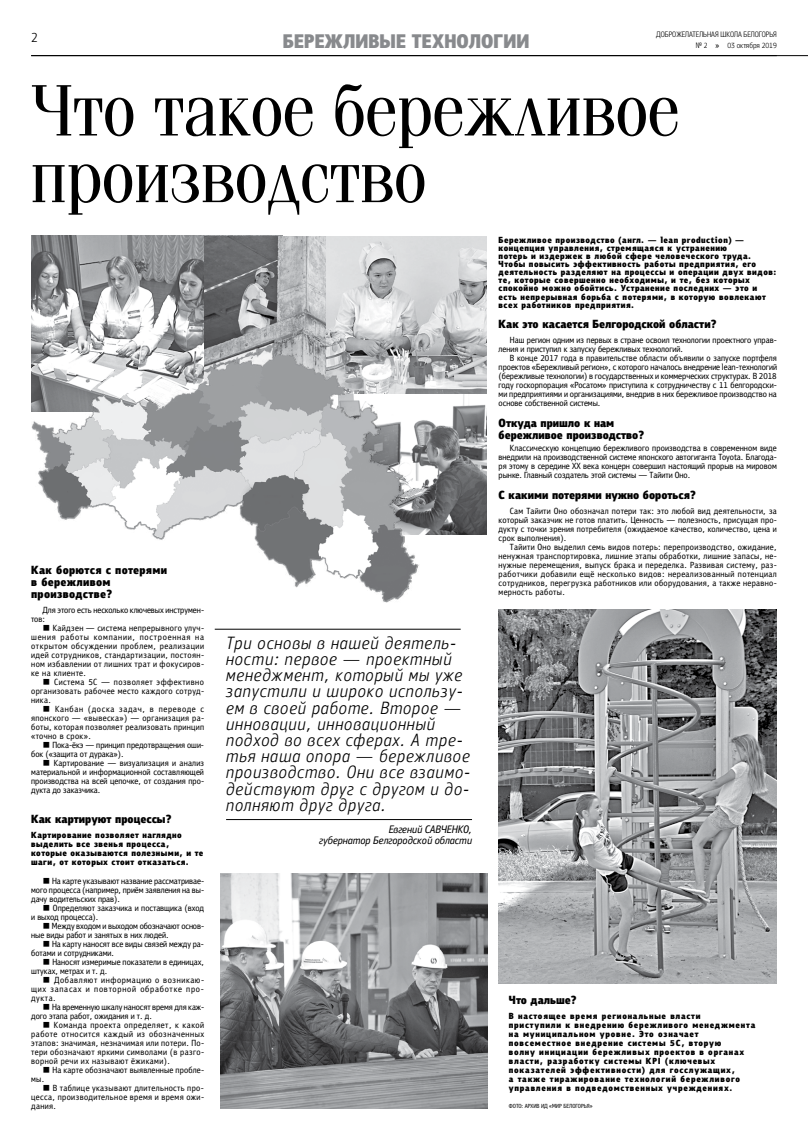
<style>
.page{position:relative;width:808px;height:1140px;background:#fff}
.page>*{position:absolute;margin:0;border:0;box-sizing:border-box;transform-origin:0 0}
.t1{font:74px/66.6px "Free Fountain";letter-spacing:.01em;color:#000}
.t2{font:900 20px "Free Korocha";letter-spacing:.08em;color:#888a8d}
.t3{font:italic 300 18px/16.2px "Free Korocha";letter-spacing:.055em;color:#000}
.t4{font:300 14px "Free Korocha";color:#000}
.t5{font:900 12px/12px "Free Korocha";color:#000}
.t6{font:900 12px/12px "Free Korocha";letter-spacing:.025em;color:#000}
.t7{font:italic 11px/11px "Free Korocha";color:#000;text-align:right}
.t8{font:9px/9px "Free Korocha";color:#000;text-align:justify}
.t9{font:900 9px/8.1px "Free Korocha";letter-spacing:.055em;color:#000}
.t10{font:900 9px/9px "Free Korocha";letter-spacing:.085em;color:#000}
.t11{font:9px/9px "Free Korocha";letter-spacing:.02em;color:#000}
.t12{font:300 8px/10.4px "Free Korocha";color:#000;text-align:right}
.t13{font:6px "Free Korocha";color:#000}
.s1{font-weight:400}
</style>
<div class="page">
<hr style="left:31px;top:55px;width:777px;height:1px;background:#000">
<img style="left:31px;top:235px;width:251px;height:117px">
<img style="left:205px;top:236px;width:121px;height:116px">
<img style="left:419px;top:394px;width:67px;height:141px">
<img style="left:326px;top:237px;width:160px;height:157px">
<img style="left:31px;top:352px;width:388px;height:250px">
<hr style="left:215px;top:629px;width:246px;height:1px;background:#000">
<hr style="left:226px;top:819px;width:246px;height:1px;background:#000">
<img style="left:499px;top:610px;width:278px;height:373px">
<img style="left:220px;top:873px;width:267px;height:235px">
<h3 class="t4" style="left:31px;top:29px;width:8px">2</h3>
<p class="t12" style="left:656px;top:29px;width:122px">доброжелательная школа белогорья № 2 <span class="s1">»</span> 03 октября 2019</p>
<h1 class="t1" style="left:31px;top:78px;width:649px">Что такое бережливое производство</h1>
<p class="t9" style="left:499px;top:236px;width:279px">Бережливое производство (англ. — lean production) — концепция управления, стремящаяся к устранению<br>потерь и издержек в любой сфере человеческого труда.<br>Чтобы повысить эффективность работы предприятия, его деятельность разделяют на процессы и операции двух видов: те, которые совершенно необходимы, и те, без которых спокойно можно обойтись. Устранение последних — это и есть непрерывная борьба с потерями, в которую вовлекают всех работников предприятия.</p>
<h3 class="t5" style="left:499px;top:318px;width:220px">Как это касается Белгородской области?</h3>
<p class="t8" style="left:499px;top:336px;width:280px;text-indent:11px">Наш регион одним из первых в стране освоил технологии проектного управ&shy;ления и приступил к запуску бережливых технологий.</p>
<p class="t8" style="left:499px;top:354px;width:280px;text-indent:11px">В конце 2017 года в правительстве области объявили о запуске портфеля проектов «Бережливый регион», с которого началось внедрение lean-технологий (бережливые технологии) в государственных и коммерческих структурах. В 2018 году госкорпорация «Росатом» приступила к сотрудничеству с 11 белгородски&shy;ми предприятиями и организациями, внедрив в них бережливое производство на основе собственной системы.</p>
<h3 class="t5" style="left:499px;top:417px;width:147px">Откуда пришло к нам бережливое производство?</h3>
<p class="t8" style="left:499px;top:444px;width:280px;text-indent:11px">Классическую концепцию бережливого производства в современном виде внедрили на производственной системе японского автогиганта Toyota. Благода&shy;ря этому в середине XX века концерн совершил настоящий прорыв на мировом рынке. Главный создатель этой системы — Тайити Оно.</p>
<h3 class="t5" style="left:499px;top:489px;width:199px">С какими потерями нужно бороться?</h3>
<p class="t8" style="left:499px;top:507px;width:280px;text-indent:11px">Сам Тайити Оно обозначал потери так: это любой вид деятельности, за который заказчик не готов платить. Ценность — полезность, присущая про&shy;дукту с точки зрения потребителя (ожидаемое качество, количество, цена и срок выполнения).</p>
<p class="t8" style="left:499px;top:543px;width:280px;text-indent:11px">Тайити Оно выделил семь видов потерь: перепроизводство, ожидание, ненужная транспортировка, лишние этапы обработки, лишние запасы, не&shy;нужные перемещения, выпуск брака и переделка. Развивая систему, раз&shy;работчики добавили ещё несколько видов: нереализованный потенциал сотрудников, перегрузка работников или оборудования, а также неравно&shy;мерность работы.</p>
<h2 class="t2" style="left:283px;top:29px;width:248px">Бережливые технологии</h2>
<h3 class="t6" style="left:31px;top:564px;width:137px">Как борются с потерями в бережливом производстве?</h3>
<p class="t8" style="left:31px;top:606px;width:174px;text-indent:11px">Для этого есть несколько ключевых инструмен&shy;тов:</p>
<p class="t8" style="left:31px;top:624px;width:174px;text-indent:11px">■ Кайдзен — система непрерывного улуч&shy;шения работы компании, построенная на открытом обсуждении проблем, реализации идей сотрудников, стандартизации, постоян&shy;ном избавлении от лишних трат и фокусиров&shy;ке на клиенте.</p>
<p class="t8" style="left:31px;top:678px;width:174px;text-indent:11px">■ Система 5С — позволяет эффективно организовать рабочее место каждого сотруд&shy;ника.</p>
<p class="t8" style="left:31px;top:705px;width:175px;text-indent:11px">■ Канбан (доска задач, в переводе с японского — «вывеска») — организация ра&shy;боты, которая позволяет реализовать принцип «точно в срок».</p>
<p class="t8" style="left:31px;top:741px;width:174px;text-indent:11px">■ Пока-ёкэ — принцип предотвращения оши&shy;бок («защита от дурака»).</p>
<p class="t8" style="left:31px;top:759px;width:174px;text-indent:11px">■ Картирование — визуализация и анализ материальной и информационной составляющей производства на всей цепочке, от создания про&shy;дукта до заказчика.</p>
<h3 class="t5" style="left:31px;top:813px;width:142px">Как картируют процессы?</h3>
<p class="t9" style="left:31px;top:831px;width:174px;line-height:9px">Картирование позволяет наглядно выделить все звенья процесса, которые оказываются полезными, и те шаги, от которых стоит отказаться.</p>
<p class="t8" style="left:31px;top:876px;width:174px;text-indent:11px">■ На карте указывают название рассматривае&shy;мого процесса (например, приём заявления на вы&shy;дачу водительских прав).</p>
<p class="t8" style="left:31px;top:903px;width:174px;text-indent:11px">■ Определяют заказчика и поставщика (вход и выход процесса).</p>
<p class="t8" style="left:31px;top:921px;width:174px;text-indent:11px">■ Между входом и выходом обозначают основ&shy;ные виды работ и занятых в них людей.</p>
<p class="t8" style="left:31px;top:939px;width:174px;text-indent:11px">■ На карту наносят все виды связей между ра&shy;ботами и сотрудниками.</p>
<p class="t8" style="left:31px;top:957px;width:174px;text-indent:11px">■ Наносят измеримые показатели в единицах, штуках, метрах и т. д.</p>
<p class="t8" style="left:31px;top:975px;width:174px;text-indent:11px">■ Добавляют информацию о возникаю&shy;щих запасах и повторной обработке про&shy;дукта.</p>
<p class="t8" style="left:31px;top:1002px;width:175px;text-indent:11px">■ На временную шкалу наносят время для каж&shy;дого этапа работ, ожидания и т. д.</p>
<p class="t8" style="left:31px;top:1020px;width:175px;text-indent:11px">■ Команда проекта определяет, к какой работе относится каждый из обозначенных этапов: значимая, незначимая или потери. По&shy;тери обозначают яркими символами (в разго&shy;ворной речи их называют ёжиками).</p>
<p class="t11" style="left:31px;top:1065px;width:174px;text-indent:11px">■ На карте обозначают выявленные пробле&shy;мы.</p>
<p class="t8" style="left:31px;top:1083px;width:174px;text-indent:11px">■ В таблице указывают длительность про&shy;цесса, производительное время и время ожи&shy;дания.</p>
<p class="t3" style="left:226px;top:634px;width:245px">Три основы в нашей деятель&shy;ности: первое — проектный менеджмент, который мы уже запустили и широко использу&shy;ем в своей работе. Второе — инновации, инновационный подход во всех сферах. А тре&shy;тья наша опора — бережливое производство. Они все взаимо&shy;действуют друг с другом и до&shy;полняют друг друга.</p>
<p class="t7" style="left:319px;top:823px;width:154px">Евгений Савченко,<br>губернатор Белгородской области</p>
<h3 class="t5" style="left:509px;top:994px;width:69px">Что дальше?</h3>
<p class="t10" style="left:509px;top:1011px;width:248px">В настоящее время региональные власти<br>приступили к внедрению бережливого менеджмента на муниципальном уровне. Это означает повсеместное внедрение системы 5С, вторую<br>волну инициации бережливых проектов в органах власти, разработку системы KPI (ключевых показателей эффективности) для госслужащих,<br>а также тиражирование технологий бережливого управления в подведомственных учреждениях.</p>
<p class="t13" style="left:509px;top:1102px;width:5px">фото</p>
<p class="t13" style="left:522px;top:1102px;width:35px">: архив ид «мир</p>
<p class="t13" style="left:563px;top:1102px;width:13px">белогор</p>
<p class="t13" style="left:584px;top:1102px;width:10px">ья»</p>
</div>
